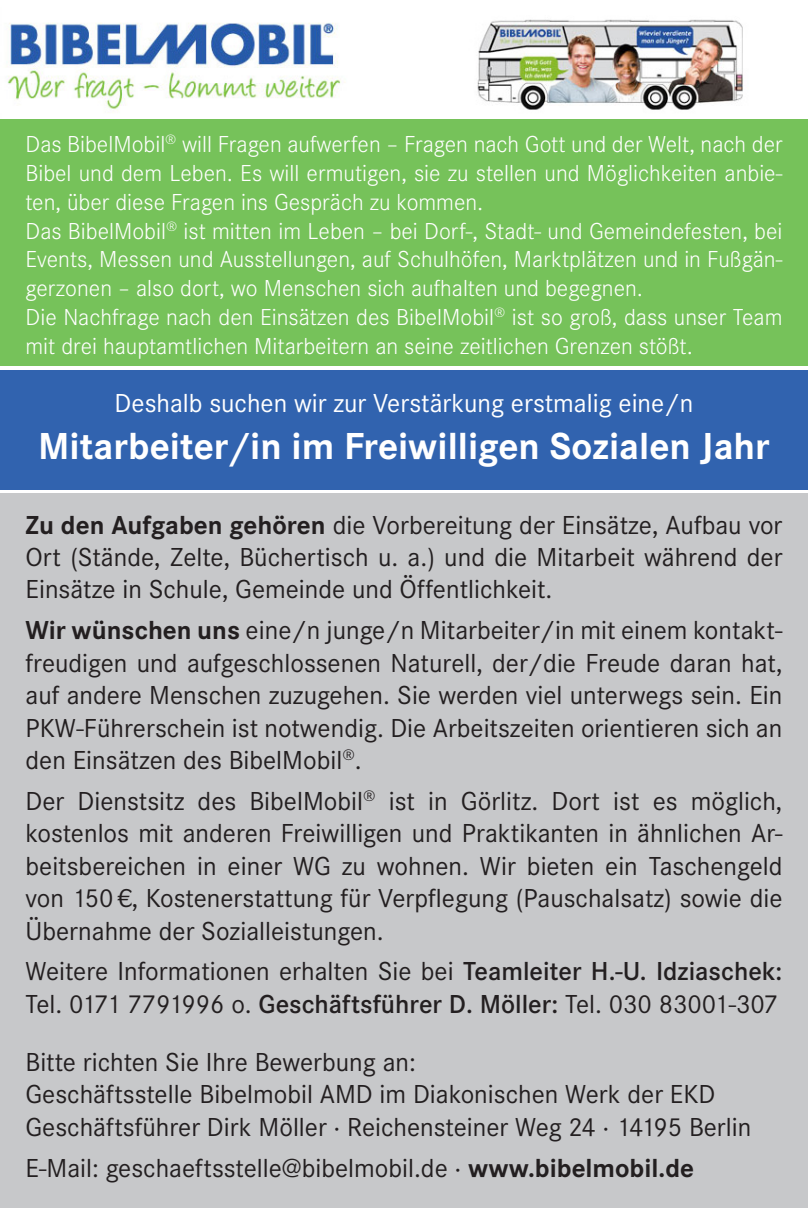
<style>
.page{position:relative;width:808px;height:1208px;background:#fff}
.page>*{position:absolute;margin:0;border:0;box-sizing:border-box;transform-origin:0 0}
.t1{font:700 39px "Corporate S";color:#fff}
.t2{font:27px/32.4px "Corporate S";color:#231f20;text-align:justify}
.t3{font:27px "Corporate S";color:#fff}
.t4{font:300 24px/28.8px "Corporate S";color:#fff}
.s1{font-weight:700}
.s2{font-weight:600}
</style>
<div class="page">
<div style="left:0;top:119px;width:808px;height:247px;background:#76c25a"></div>
<div style="left:0;top:370px;width:808px;height:119px;background:#3163af"></div>
<div style="left:0;top:493px;width:808px;height:715px;background:#c7c8ca"></div>
<img style="left:7px;top:19px;width:736px;height:92px">
<p class="t4" style="left:26px;top:129px;width:758px">Das BibelMobil<sup>®</sup> will Fragen aufwerfen – Fragen nach Gott und der Welt, nach der Bibel und dem Leben. Es will ermutigen, sie zu stellen und Möglichkeiten anbie&shy;ten, über diese Fragen ins Gespräch zu kommen.<br>Das BibelMobil<sup>®</sup> ist mitten im Leben – bei Dorf-, Stadt- und Gemeindefesten, bei Events, Messen und Ausstellungen, auf Schulhöfen, Marktplätzen und in Fußgän&shy;gerzonen – also dort, wo Menschen sich aufhalten und begegnen.<br>Die Nachfrage nach den Einsätzen des BibelMobil<sup>®</sup> ist so groß, dass unser Team mit drei hauptamtlichen Mitarbeitern an seine zeitlichen Grenzen stößt.</p>
<p class="t3" style="left:115px;top:387px;width:580px">Deshalb suchen wir zur Verstärkung erstmalig eine/n</p>
<h1 class="t1" style="left:38px;top:423px;width:733px">Mitarbeiter/in im Freiwilligen Sozialen Jahr</h1>
<p class="t2" style="left:26px;top:508px;width:758px"><span class="s1">Zu den Aufgaben gehören</span> die Vorbereitung der Einsätze, Aufbau vor Ort (Stände, Zelte, Büchertisch u. a.) und die Mitarbeit während der Einsätze in Schule, Gemeinde und Öffentlichkeit.</p>
<p class="t2" style="left:26px;top:614px;width:758px"><span class="s1">Wir wünschen uns</span> eine/n junge/n Mitarbeiter/in mit einem kontakt&shy;freudigen und aufgeschlossenen Naturell, der/die Freude daran hat, auf andere Menschen zuzugehen. Sie werden viel unterwegs sein. Ein PKW-Führerschein ist notwendig. Die Arbeitszeiten orientieren sich an den Einsätzen des BibelMobil<sup>®</sup>.</p>
<p class="t2" style="left:26px;top:785px;width:758px">Der Dienstsitz des BibelMobil<sup>®</sup> ist in Görlitz. Dort ist es möglich, kostenlos mit anderen Freiwilligen und Praktikanten in ähnlichen Ar&shy;beitsbereichen in einer WG zu wohnen. Wir bieten ein Taschengeld von 150€, Kostenerstattung für Verpflegung (Pauschalsatz) sowie die Übernahme der Sozialleistungen.</p>
<p class="t2" style="left:26px;top:955px;width:758px">Weitere Informationen erhalten Sie bei <span class="s2">Teamleiter H.-U. Idziaschek:<br></span>Tel. 0171 7791996 o. <span class="s2">Geschäftsführer D. Möller:</span> Tel. 030 83001-307</p>
<p class="t2" style="left:26px;top:1045px;width:727px;text-align:left">Bitte richten Sie Ihre Bewerbung an:<br>Geschäftsstelle Bibelmobil AMD im Diakonischen Werk der EKD<br>Geschäftsführer Dirk Möller · Reichensteiner Weg 24 · 14195 Berlin</p>
<p class="t2" style="left:26px;top:1151px;width:670px">E-Mail: geschaeftsstelle@bibelmobil.de · <span class="s1">www.bibelmobil.de</span></p>
</div>
